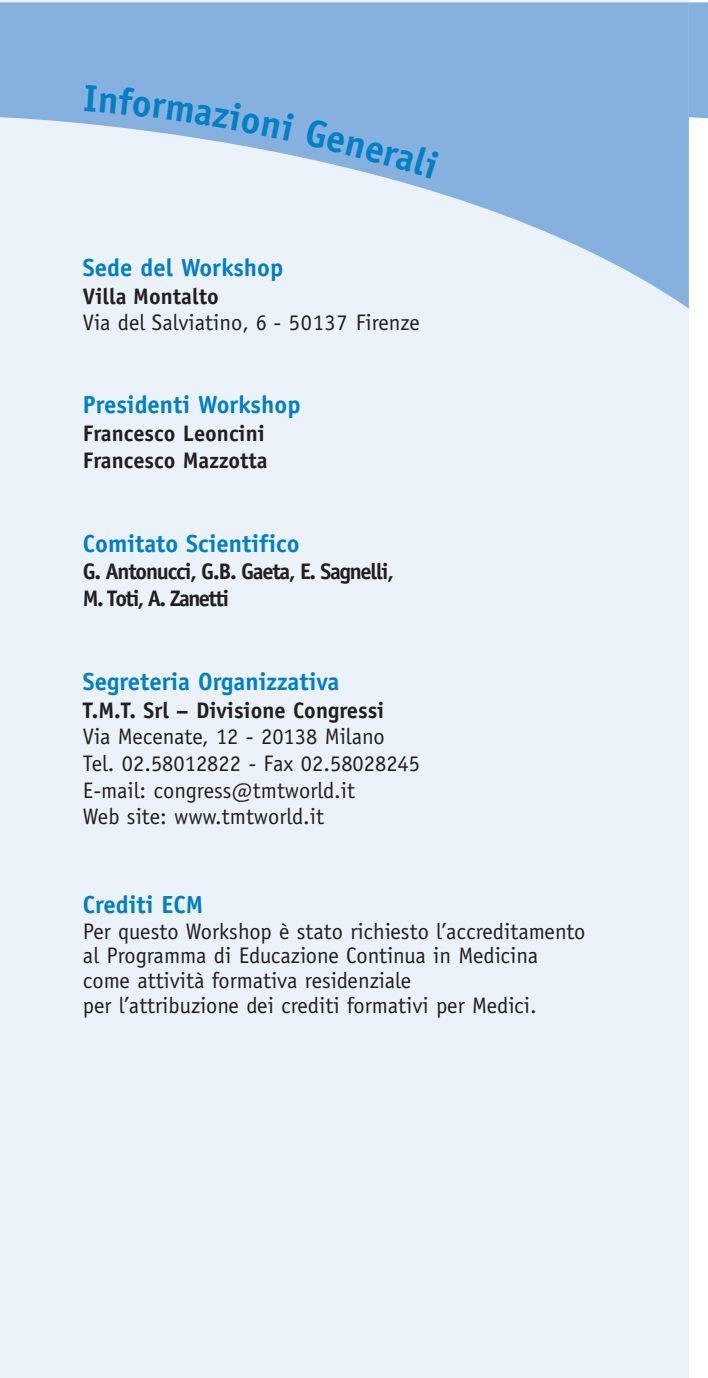
<style>
.page{position:relative;width:708px;height:1378px;background:#fff}
.page>*{position:absolute;margin:0;border:0;box-sizing:border-box;transform-origin:0 0}
.t1{font:700 24.75px "Officina Sans";color:#0080c5}
.t2{font:22.5px/26.6px "Officina Sans";color:#231f20}
.t3{font:700 22.5px/26.6px "Officina Sans";color:#231f20}
.t4{font:700 22.5px/26.6px "Officina Sans";letter-spacing:-.055em;color:#231f20}
</style>
<div class="page">
<div style="left:0;top:1px;width:689px;height:1377px;background:#ecf2fa"></div>
<svg style="left:0;top:2px;width:689px;height:307px;fill:#86b1de"></svg>
<div style="left:689px;top:2px;width:19px;height:117px;background:#86b1de"></div>
<svg style="left:84px;top:85px;width:210px;height:56px;background:#90b7e0"></svg>
<svg style="left:305px;top:118px;width:134px;height:60px;background:#90b7e0"></svg>
<p class="t1" style="left:83px;top:258px;width:202px">Sede del Workshop</p>
<p class="t3" style="left:83px;top:285px;width:137px">Villa Montalto</p>
<p class="t2" style="left:83px;top:311px;width:339px">Via del Salviatino, 6 - 50137 Firenze</p>
<p class="t1" style="left:83px;top:395px;width:219px">Presidenti Workshop</p>
<p class="t3" style="left:83px;top:422px;width:186px">Francesco Leoncini<br>Francesco Mazzotta</p>
<p class="t1" style="left:83px;top:534px;width:218px">Comitato Scientifico</p>
<p class="t4" style="left:83px;top:560px;width:313px">G. Antonucci, G.B. Gaeta, E. Sagnelli,<br>M. Toti, A. Zanetti</p>
<p class="t1" style="left:83px;top:672px;width:258px">Segreteria Organizzativa</p>
<p class="t3" style="left:83px;top:699px;width:303px">T.M.T. Srl – Divisione Congressi</p>
<p class="t2" style="left:83px;top:725px;width:339px">Via Mecenate, 12 - 20138 Milano<br>Tel. 02.58012822 - Fax 02.58028245<br>E-mail: congress@tmtworld.it<br>Web site: www.tmtworld.it</p>
<p class="t1" style="left:83px;top:895px;width:122px">Crediti ECM</p>
<p class="t2" style="left:83px;top:920px;width:504px;line-height:24.8px">Per questo Workshop è stato richiesto l’accreditamento al Programma di Educazione Continua in Medicina come attività formativa residenziale<br>per l’attribuzione dei crediti formativi per Medici.</p>
</div>
